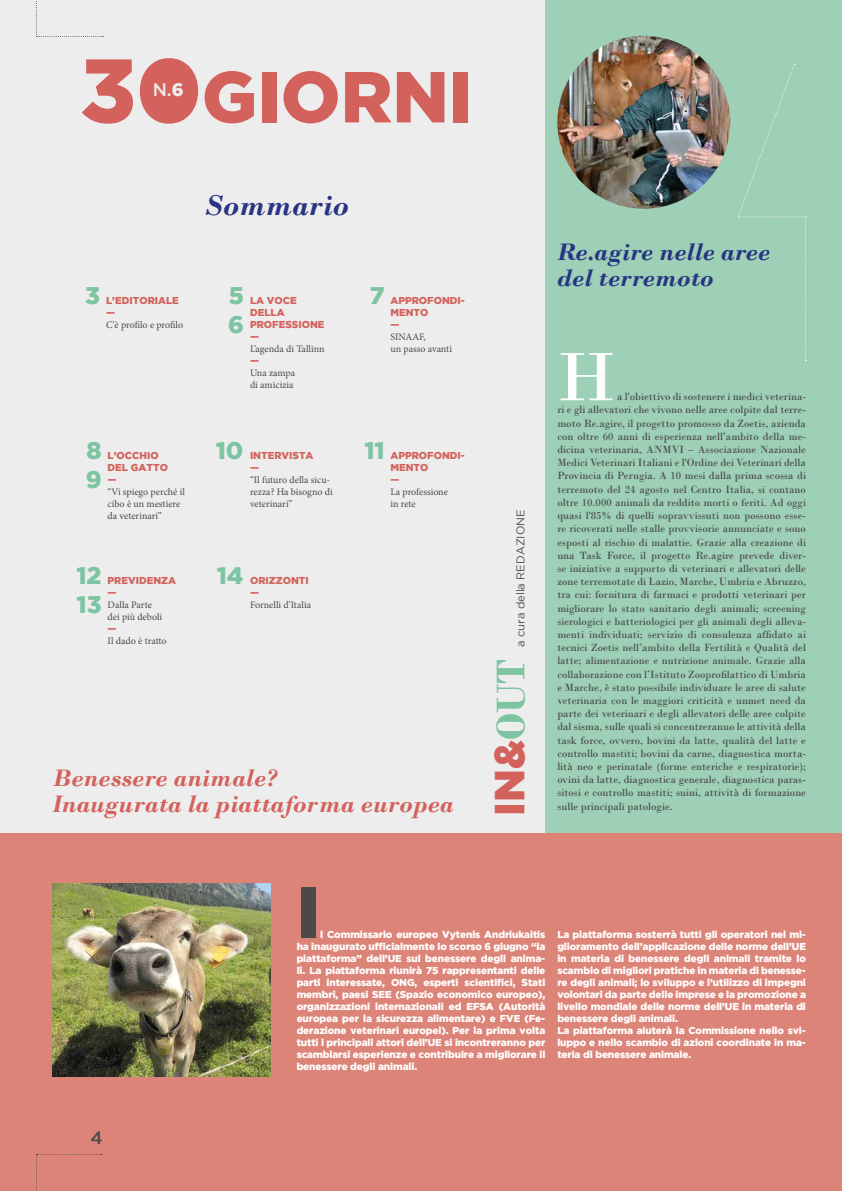
<style>
.page{position:relative;width:842px;height:1191px;background:#ededed}
.page>*{position:absolute;margin:0;border:0;box-sizing:border-box;transform-origin:0 0}
.t1{font:900 72px "Gotham";color:#d4625c}
.t2{font:72px "Bodoni";color:#fff}
.t3{font:900 72px "Gotham";color:#4a4a49}
.t4{font:900 42px "Gotham";color:#d4625c}
.t5{font:italic 700 30px "Bodoni";color:#283583}
.t6{font:italic 700 25px/26px "Bodoni";color:#d4625c}
.t7{font:italic 700 25px/26px "Bodoni";color:#283583}
.t8{font:900 24px/28.8px "Gotham";color:#7dc4a3}
.t9{font:500 18px "Gotham";color:#ededed}
.t10{font:500 18px "Gotham";color:#4a4a49}
.t11{font:11.2px "Gotham";color:#4a4a49}
.t12{font:11px/13.2px "Bodoni";color:#4a4a49;text-align:justify}
.t13{font:900 10px/12px "Gotham";letter-spacing:-.01em;color:#fff;text-align:justify}
.t14{font:10px/12px "Minion Pro";color:#4a4a49}
.t15{font:900 10px/12px "Gotham";color:#d4625c}
.s1{font-size:90px}
.s2{font-weight:900}
.s3{font-family:"Bodoni";font-weight:700;color:#7dc4a3}
</style>
<div class="page">
<svg style="left:36px;top:0;width:67px;height:37px"></svg>
<div style="left:545px;top:0;width:297px;height:1172px;background:#9dd0b6"></div>
<div style="left:0;top:834px;width:842px;height:357px;background:#dd8478"></div>
<div style="left:150px;top:70px;width:38px;height:40px;background:#d4625c;border-radius:50%"></div>
<div style="left:149px;top:70px;width:39px;height:41px;border:1px solid #d4625c;border-radius:50%"></div>
<svg style="left:36px;top:1154px;width:66px;height:36px"></svg>
<img style="left:52px;top:883px;width:219px;height:193px">
<img style="left:557px;top:36px;width:173px;height:173px;border-radius:85px">
<svg style="left:738px;top:64px;width:68px;height:297px"></svg>
<h1 class="t1" style="left:80px;top:55px;width:394px"><span class="s1">30</span>GIORNI</h1>
<h3 class="t9" style="left:153px;top:80px;width:32px">N.<span class="s2">6</span></h3>
<h3 class="t5" style="left:204px;top:188px;width:147px">Sommario</h3>
<h3 class="t8" style="left:85px;top:281px;width:16px">3</h3>
<p class="t15" style="left:106px;top:294px;width:74px">L’EDITORIALE —</p>
<p class="t14" style="left:106px;top:319px;width:79px">C'è profilo e profilo</p>
<h3 class="t8" style="left:86px;top:435px;width:17px">8<br>9</h3>
<p class="t15" style="left:108px;top:449px;width:62px">L’OCCHIO<br>DEL GATTO —</p>
<p class="t14" style="left:108px;top:485px;width:79px">“Vi spiego perché il cibo è un mestiere da veterinari”</p>
<h3 class="t8" style="left:228px;top:281px;width:17px">5<br>6</h3>
<p class="t15" style="left:250px;top:294px;width:76px">LA VOCE<br>DELLA<br>PROFESSIONE —</p>
<p class="t14" style="left:250px;top:343px;width:76px">L’agenda di Tallinn</p>
<p class="t15" style="left:250px;top:354px;width:10px">—</p>
<p class="t14" style="left:250px;top:367px;width:47px">Una zampa di amicizia</p>
<h3 class="t8" style="left:216px;top:435px;width:29px">10</h3>
<p class="t15" style="left:250px;top:449px;width:65px">INTERVISTA —</p>
<p class="t14" style="left:250px;top:473px;width:84px">“Il futuro della sicu&shy;rezza? Ha bisogno di veterinari”</p>
<h3 class="t8" style="left:76px;top:561px;width:27px">12<br>13</h3>
<h3 class="t8" style="left:217px;top:561px;width:28px">14</h3>
<p class="t15" style="left:250px;top:574px;width:60px">ORIZZONTI —</p>
<p class="t14" style="left:250px;top:599px;width:63px">Fornelli d’Italia</p>
<p class="t15" style="left:108px;top:574px;width:70px">PREVIDENZA —</p>
<p class="t14" style="left:108px;top:599px;width:56px">Dalla Parte dei più deboli</p>
<p class="t15" style="left:108px;top:622px;width:10px">—</p>
<p class="t14" style="left:108px;top:635px;width:61px">Il dado è tratto</p>
<h3 class="t8" style="left:370px;top:281px;width:16px">7</h3>
<p class="t15" style="left:390px;top:294px;width:76px">APPROFONDI-<br>MENTO<br>—</p>
<p class="t14" style="left:390px;top:331px;width:63px">SINAAF,<br>un passo avanti</p>
<h3 class="t8" style="left:364px;top:435px;width:22px">11</h3>
<p class="t15" style="left:390px;top:449px;width:76px">APPROFONDI-<br>MENTO<br>—</p>
<p class="t14" style="left:390px;top:485px;width:59px">La professione in rete</p>
<h3 class="t6" style="left:52px;top:765px;width:403px">Benessere animale?<br>Inaugurata la piattaforma europea</h3>
<p class="t11" style="left:514px;top:647px;width:139px;rotate:-90deg">a cura della REDAZIONE</p>
<h2 class="t4" style="left:485px;top:816px;width:159px;rotate:-90deg">IN&amp;<span class="s3">OUT</span></h2>
<h3 class="t7" style="left:557px;top:239px;width:214px">Re.agire nelle aree del terremoto</h3>
<h1 class="t2" style="left:557px;top:334px;width:60px">H</h1>
<p class="t12" style="left:557px;top:390px;width:250px;text-indent:60px">a l'obiettivo di sostenere i medici veterina&shy;ri e gli allevatori che vivono nelle aree colpite dal terre&shy;moto Re.agire, il progetto promosso da Zoetis, azienda con oltre 60 anni di esperienza nell’ambito della me&shy;dicina veterinaria, ANMVI – Associazione Nazionale Medici Veterinari Italiani e l'Ordine dei Veterinari della Provincia di Perugia. A 10 mesi dalla prima scossa di terremoto del 24 agosto nel Centro Italia, si contano oltre 10.000 animali da reddito morti o feriti. Ad oggi quasi l'85% di quelli sopravvissuti non possono esse&shy;re ricoverati nelle stalle provvisorie annunciate e sono esposti al rischio di malattie. Grazie alla creazione di una Task Force, il progetto Re.agire prevede diver&shy;se iniziative a supporto di veterinari e allevatori delle zone terremotate di Lazio, Marche, Umbria e Abruzzo, tra cui: fornitura di farmaci e prodotti veterinari per migliorare lo stato sanitario degli animali; screening sierologici e batteriologici per gli animali degli alleva&shy;menti individuati; servizio di consulenza affidato ai tecnici Zoetis nell’ambito della Fertilità e Qualità del latte; alimentazione e nutrizione animale. Grazie alla collaborazione con l’Istituto Zooprofilattico di Umbria e Marche, è stato possibile individuare le aree di salute veterinaria con le maggiori criticità e unmet need da parte dei veterinari e degli allevatori delle aree colpite dal sisma, sulle quali si concentreranno le attività della task force, ovvero, bovini da latte, qualità del latte e controllo mastiti; bovini da carne, diagnostica morta&shy;lità neo e perinatale (forme enteriche e respiratorie); ovini da latte, diagnostica generale, diagnostica paras&shy;sitosi e controllo mastiti; suini, attività di formazione sulle principali patologie.</p>
<h3 class="t10" style="left:90px;top:1127px;width:14px">4</h3>
<h1 class="t3" style="left:297px;top:870px;width:25px">I</h1>
<p class="t13" style="left:297px;top:928px;width:250px;text-indent:24px">l Commissario europeo Vytenis Andriukaitis ha inaugurato ufficialmente lo scorso 6 giugno “la piattaforma” dell’UE sul benessere degli anima&shy;li. La piattaforma riunirà 75 rappresentanti delle parti interessate, ONG, esperti scientifici, Stati membri, paesi SEE (Spazio economico europeo), organizzazioni internazionali ed EFSA (Autorità europea per la sicurezza alimentare) e FVE (Fe&shy;derazione veterinari europei). Per la prima volta tutti i principali attori dell’UE si incontreranno per scambiarsi esperienze e contribuire a migliorare il benessere degli animali.</p>
<p class="t13" style="left:557px;top:927px;width:250px;text-align:left">La piattaforma sosterrà tutti gli operatori nel mi&shy;glioramento dell’applicazione delle norme dell’UE in materia di benessere degli animali tramite lo scambio di migliori pratiche in materia di benesse&shy;re degli animali; lo sviluppo e l’utilizzo di impegni volontari da parte delle imprese e la promozione a livello mondiale delle norme dell’UE in materia di benessere degli animali.<br>La piattaforma aiuterà la Commissione nello svi&shy;luppo e nello scambio di azioni coordinate in ma&shy;teria di benessere animale.</p>
</div>
